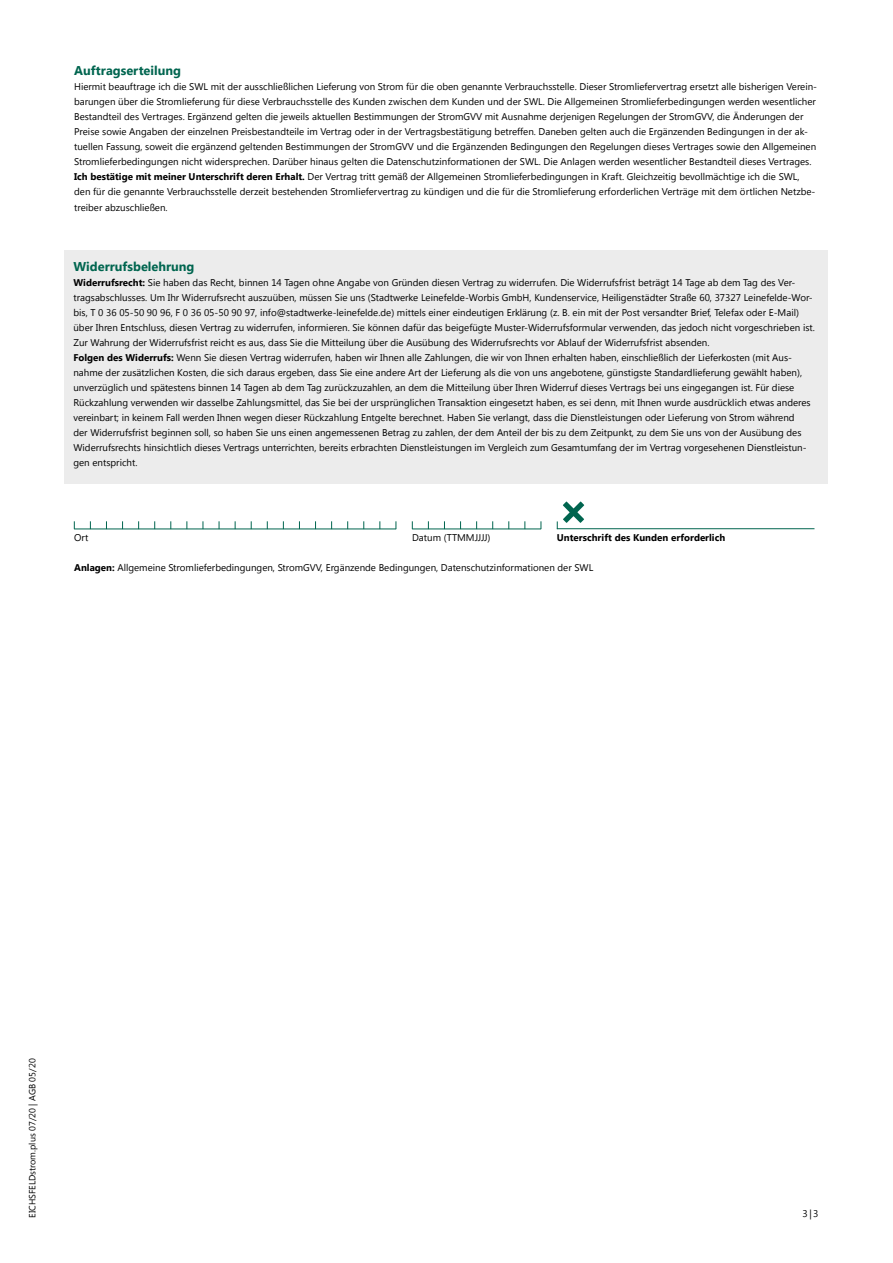
<style>
.page{position:relative;width:893px;height:1263px;background:#fff}
.page>*{position:absolute;margin:0;border:0;box-sizing:border-box;transform-origin:0 0}
.t1{font:700 12.75px "Segoe UI";color:#00654f}
.t2{font:9.75px/15px "Segoe UI";color:#000}
.t3{font:700 9.75px "Segoe UI";color:#000}
.t4{font:9px "Segoe UI";color:#000}
.s1{font-weight:700}
</style>
<div class="page">
<div style="left:65px;top:251px;width:763px;height:233px;background:#ececec"></div>
<hr style="left:412px;top:529px;width:129px;height:1px;background:#00654f">
<hr style="left:74px;top:529px;width:322px;height:1px;background:#00654f">
<hr style="left:557px;top:528px;width:257px;height:1px;background:#00654f">
<svg style="left:557px;top:501px;width:27px;height:28px"></svg>
<h1 class="t1" style="left:74px;top:62px;width:108px">Auftragserteilung</h1>
<p class="t2" style="left:74px;top:79px;width:744px">Hiermit beauftrage ich die SWL mit der ausschließlichen Lieferung von Strom für die oben genannte Verbrauchsstelle. Dieser Stromliefervertrag ersetzt alle bisherigen Verein&shy;barungen über die Stromlieferung für diese Verbrauchsstelle des Kunden zwischen dem Kunden und der SWL. Die Allgemeinen Stromlieferbedingungen werden wesentlicher Bestandteil des Vertrages. Ergänzend gelten die jeweils aktuellen Bestimmungen der StromGVV mit Ausnahme derjenigen Regelungen der StromGVV, die Änderungen der Preise sowie Angaben der einzelnen Preisbestandteile im Vertrag oder in der Vertragsbestätigung betreffen. Daneben gelten auch die Ergänzenden Bedingungen in der ak&shy;tuellen Fassung, soweit die ergänzend geltenden Bestimmungen der StromGVV und die Ergänzenden Bedingungen den Regelungen dieses Vertrages sowie den Allgemeinen Stromlieferbedingungen nicht widersprechen. Darüber hinaus gelten die Datenschutzinformationen der SWL. Die Anlagen werden wesentlicher Bestandteil dieses Vertrages.<br><span class="s1">Ich bestätige mit meiner Unterschrift deren Erhalt.</span> Der Vertrag tritt gemäß der Allgemeinen Stromlieferbedingungen in Kraft. Gleichzeitig bevollmächtige ich die SWL, den für die genannte Verbrauchsstelle derzeit bestehenden Stromliefervertrag zu kündigen und die für die Stromlieferung erforderlichen Verträge mit dem örtlichen Netzbe&shy;treiber abzuschließen.</p>
<h1 class="t1" style="left:73px;top:257px;width:123px">Widerrufsbelehrung</h1>
<p class="t2" style="left:73px;top:274px;width:743px"><span class="s1">Widerrufsrecht:</span> Sie haben das Recht, binnen 14 Tagen ohne Angabe von Gründen diesen Vertrag zu widerrufen. Die Widerrufsfrist beträgt 14 Tage ab dem Tag des Ver&shy;tragsabschlusses. Um Ihr Widerrufsrecht auszuüben, müssen Sie uns (Stadtwerke Leinefelde-Worbis GmbH, Kundenservice, Heiligenstädter Straße 60, 37327 Leinefelde-Wor&shy;bis, T 0 36 05-50 90 96, F 0 36 05-50 90 97, info@stadtwerke-leinefelde.de) mittels einer eindeutigen Erklärung (z. B. ein mit der Post versandter Brief, Telefax oder E-Mail) über Ihren Entschluss, diesen Vertrag zu widerrufen, informieren. Sie können dafür das beigefügte Muster-Widerrufsformular verwenden, das jedoch nicht vorgeschrieben ist.<br>Zur Wahrung der Widerrufsfrist reicht es aus, dass Sie die Mitteilung über die Ausübung des Widerrufsrechts vor Ablauf der Widerrufsfrist absenden.<br><span class="s1">Folgen des Widerrufs:</span> Wenn Sie diesen Vertrag widerrufen, haben wir Ihnen alle Zahlungen, die wir von Ihnen erhalten haben, einschließlich der Lieferkosten (mit Aus&shy;nahme der zusätzlichen Kosten, die sich daraus ergeben, dass Sie eine andere Art der Lieferung als die von uns angebotene, günstigste Standardlieferung gewählt haben), unverzüglich und spätestens binnen 14 Tagen ab dem Tag zurückzuzahlen, an dem die Mitteilung über Ihren Widerruf dieses Vertrags bei uns eingegangen ist. Für diese Rückzahlung verwenden wir dasselbe Zahlungsmittel, das Sie bei der ursprünglichen Transaktion eingesetzt haben, es sei denn, mit Ihnen wurde ausdrücklich etwas anderes vereinbart; in keinem Fall werden Ihnen wegen dieser Rückzahlung Entgelte berechnet. Haben Sie verlangt, dass die Dienstleistungen oder Lieferung von Strom während<br>der Widerrufsfrist beginnen soll, so haben Sie uns einen angemessenen Betrag zu zahlen, der dem Anteil der bis zu dem Zeitpunkt, zu dem Sie uns von der Ausübung des Widerrufsrechts hinsichtlich dieses Vertrags unterrichten, bereits erbrachten Dienstleistungen im Vergleich zum Gesamtumfang der im Vertrag vorgesehenen Dienstleistun&shy;gen entspricht.</p>
<p class="t2" style="left:74px;top:530px;width:16px">Ort</p>
<p class="t2" style="left:412px;top:530px;width:80px">Datum (TTMMJJJJ)</p>
<p class="t3" style="left:557px;top:531px;width:170px">Unterschrift des Kunden erforderlich</p>
<p class="t2" style="left:74px;top:560px;width:521px"><span class="s1">Anlagen:</span> Allgemeine Stromlieferbedingungen, StromGVV, Ergänzende Bedingungen, Datenschutzinformationen der SWL</p>
<p class="t4" style="left:26px;top:1218px;width:161px;rotate:-90deg">EICHSFELDstrom.plus 07/20 | AGB 05/20</p>
<p class="t2" style="left:803px;top:1205px;width:17px">3|3</p>
</div>
